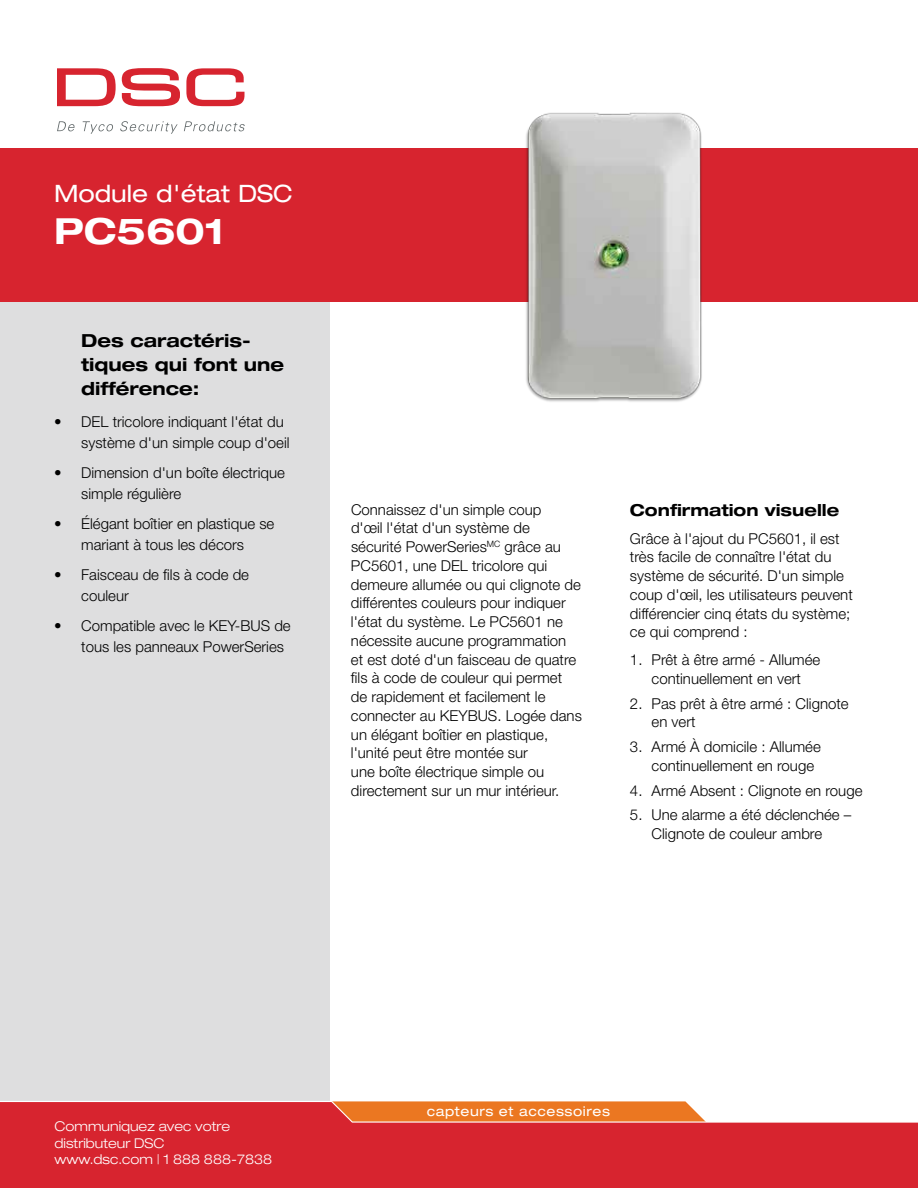
<style>
.page{position:relative;width:918px;height:1188px;background:#fff}
.page>*{position:absolute;margin:0;border:0;box-sizing:border-box;transform-origin:0 0}
.t1{font:700 expanded 36px "Helvetica Neue LT Pro";color:#fff}
.t2{font:expanded 24px "Helvetica Neue LT Pro";color:#fff}
.t3{font:700 expanded 18px/24px "Helvetica Neue LT Pro";color:#000}
.t4{font:700 expanded 16.5px "Helvetica Neue LT Pro";color:#000}
.t5{font:300 15px/18.8px "Helvetica Neue LT Pro";color:#000}
.t6{font:300 expanded 13.5px/16.5px "Helvetica Neue LT Pro";color:#fff}
.t7{font:expanded 13.5px "Helvetica Neue LT Pro";letter-spacing:.04em;color:#fff}
</style>
<div class="page">
<div style="left:0;top:162px;width:329px;height:1026px;background:#dededf"></div>
<div style="left:0;top:148px;width:918px;height:154px;background:#d7242f"></div>
<svg style="left:0;top:1100px;width:918px;height:88px;background:#db3d3e"></svg>
<svg style="left:57px;top:68px;width:59px;height:38px"></svg>
<svg style="left:122px;top:68px;width:58px;height:38px"></svg>
<svg style="left:186px;top:68px;width:59px;height:38px"></svg>
<svg style="left:57px;top:121px;width:18px;height:10px"></svg>
<svg style="left:83px;top:121px;width:30px;height:13px"></svg>
<svg style="left:120px;top:121px;width:58px;height:13px"></svg>
<svg style="left:184px;top:121px;width:61px;height:10px"></svg>
<img style="left:526px;top:112px;width:176px;height:290px">
<h2 class="t2" style="left:54px;top:180px;width:240px">Module d'état DSC</h2>
<h1 class="t1" style="left:54px;top:208px;width:172px">PC5601</h1>
<p class="t3" style="left:81px;top:328px;width:204px">Des caractéris&shy;tiques qui font une différence:</p>
<p class="t5" style="left:81px;top:411px;width:210px;line-height:21px;text-indent:-27px">• DEL tricolore indiquant l'état du système d'un simple coup d'oeil</p>
<p class="t5" style="left:81px;top:462px;width:205px;line-height:21px;text-indent:-27px">• Dimension d'un boîte électrique simple régulière</p>
<p class="t5" style="left:54px;top:513px;width:222px;line-height:21px;text-align:center">• Élégant boîtier en plastique se mariant à tous les décors</p>
<p class="t5" style="left:81px;top:564px;width:169px;line-height:21px;text-indent:-27px">• Faisceau de fils à code de couleur</p>
<p class="t5" style="left:81px;top:615px;width:211px;line-height:21px;text-indent:-27px">• Compatible avec le KEY-BUS de tous les panneaux PowerSeries</p>
<p class="t5" style="left:351px;top:500px;width:232px">Connaissez d'un simple coup<br>d'œil l'état d'un système de sécurité PowerSeries<sup>MC</sup> grâce au<br>PC5601, une DEL tricolore qui demeure allumée ou qui clignote de différentes couleurs pour indiquer l'état du système. Le PC5601 ne nécessite aucune programmation et est doté d'un faisceau de quatre fils à code de couleur qui permet de rapidement et facilement le connecter au KEYBUS. Logée dans un élégant boîtier en plastique, l'unité peut être montée sur<br>une boîte électrique simple ou directement sur un mur intérieur.</p>
<p class="t4" style="left:630px;top:500px;width:211px">Confirmation visuelle</p>
<p class="t5" style="left:630px;top:529px;width:224px">Grâce à l'ajout du PC5601, il est très facile de connaître l'état du système de sécurité. D'un simple coup d'œil, les utilisateurs peuvent différencier cinq états du système; ce qui comprend :</p>
<p class="t5" style="left:630px;top:650px;width:192px;text-align:center">1. Prêt à être armé - Allumée continuellement en vert</p>
<p class="t5" style="left:652px;top:694px;width:199px;text-indent:-22px">2. Pas prêt à être armé : Clignote en vert</p>
<p class="t5" style="left:652px;top:737px;width:171px;text-indent:-22px">3. Armé À domicile : Allumée continuellement en rouge</p>
<p class="t5" style="left:630px;top:781px;width:234px">4. Armé Absent : Clignote en rouge</p>
<p class="t5" style="left:630px;top:805px;width:223px;text-align:center">5. Une alarme a été déclenchée –<br>Clignote de couleur ambre</p>
<p class="t6" style="left:55px;top:1118px;width:219px">Communiquez avec votre distributeur DSC<br>www.dsc.com | 1 888 888-7838</p>
<p class="t7" style="left:427px;top:1103px;width:185px">capteurs et accessoires</p>
</div>
